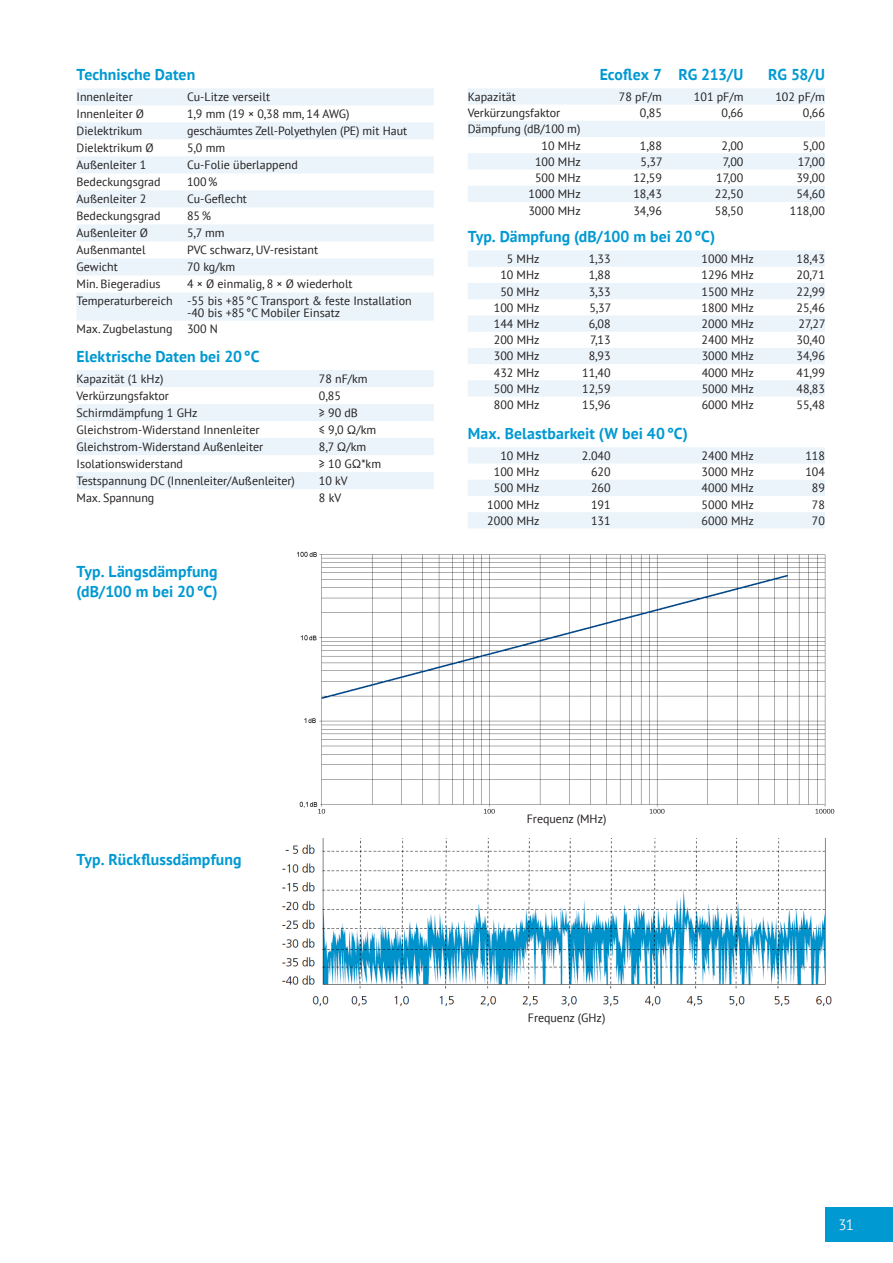
<style>
.page{position:relative;width:893px;height:1263px;background:#fff}
.page>*{position:absolute;margin:0;border:0;box-sizing:border-box;transform-origin:0 0}
.t1{font:700 15.75px/20.7px "PT Sans";letter-spacing:.005em;color:#0099d2}
.t2{font:15px "PT Sans";color:#ececee}
.t3{font:12px/16.2px "PT Sans";color:#231f20}
</style>
<div class="page">
<div style="left:825px;top:1208px;width:68px;height:34px;background:#0099d2"></div>
<img style="left:282px;top:838px;width:550px;height:169px">
<svg style="left:77px;top:88px;width:357px;height:233px;fill:#eaf4fa"></svg>
<svg style="left:77px;top:370px;width:357px;height:119px"></svg>
<svg style="left:468px;top:88px;width:357px;height:114px"></svg>
<svg style="left:468px;top:250px;width:357px;height:147px;fill:#eaf4fa"></svg>
<svg style="left:468px;top:447px;width:357px;height:81px"></svg>
<img style="left:296px;top:551px;width:539px;height:263px">
<h1 class="t1" style="left:77px;top:64px;width:120px">Technische Daten</h1>
<p class="t3" style="left:77px;top:88px;width:58px">Innenleiter</p>
<p class="t3" style="left:187px;top:88px;width:84px">Cu-Litze verseilt</p>
<p class="t3" style="left:77px;top:105px;width:69px">Innenleiter Ø</p>
<p class="t3" style="left:187px;top:105px;width:164px">1,9 mm (19 × 0,38 mm, 14 AWG)</p>
<p class="t3" style="left:77px;top:122px;width:67px">Dielektrikum</p>
<p class="t3" style="left:187px;top:122px;width:222px">geschäumtes Zell-Polyethylen (PE) mit Haut</p>
<p class="t3" style="left:77px;top:139px;width:79px">Dielektrikum Ø</p>
<p class="t3" style="left:187px;top:139px;width:40px">5,0 mm</p>
<p class="t3" style="left:77px;top:156px;width:71px">Außenleiter 1</p>
<p class="t3" style="left:187px;top:156px;width:112px">Cu-Folie überlappend</p>
<p class="t3" style="left:77px;top:173px;width:86px">Bedeckungsgrad</p>
<p class="t3" style="left:187px;top:173px;width:32px">100%</p>
<p class="t3" style="left:77px;top:190px;width:71px">Außenleiter 2</p>
<p class="t3" style="left:187px;top:190px;width:61px">Cu-Geflecht</p>
<p class="t3" style="left:77px;top:207px;width:86px">Bedeckungsgrad</p>
<p class="t3" style="left:187px;top:207px;width:25px">85%</p>
<p class="t3" style="left:77px;top:224px;width:73px">Außenleiter Ø</p>
<p class="t3" style="left:187px;top:224px;width:39px">5,7 mm</p>
<p class="t3" style="left:77px;top:241px;width:71px">Außenmantel</p>
<p class="t3" style="left:187px;top:241px;width:133px">PVC schwarz, UV-resistant</p>
<p class="t3" style="left:77px;top:258px;width:43px">Gewicht</p>
<p class="t3" style="left:187px;top:258px;width:50px">70 kg/km</p>
<p class="t3" style="left:77px;top:275px;width:86px">Min. Biegeradius</p>
<p class="t3" style="left:77px;top:275px;width:337px;line-height:17px;text-indent:111px">4 × Ø einmalig, 8 × Ø wiederholt<br>Temperaturbereich -55 bis +85°C Transport &amp; feste Installation</p>
<p class="t3" style="left:77px;top:304px;width:265px;text-indent:111px">-40 bis +85°C Mobiler Einsatz<br>Max. Zugbelastung 300 N</p>
<h1 class="t1" style="left:77px;top:345px;width:184px">Elektrische Daten bei 20°C</h1>
<p class="t3" style="left:77px;top:370px;width:88px">Kapazität (1 kHz)</p>
<p class="t3" style="left:319px;top:370px;width:50px">78 nF/km</p>
<p class="t3" style="left:77px;top:387px;width:94px">Verkürzungsfaktor</p>
<p class="t3" style="left:319px;top:387px;width:23px">0,85</p>
<p class="t3" style="left:77px;top:404px;width:122px">Schirmdämpfung 1 GHz</p>
<p class="t3" style="left:319px;top:404px;width:41px">≥ 90 dB</p>
<p class="t3" style="left:77px;top:421px;width:185px">Gleichstrom-Widerstand Innenleiter</p>
<p class="t3" style="left:319px;top:421px;width:59px">≤ 9,0 Ω/km</p>
<p class="t3" style="left:77px;top:438px;width:188px">Gleichstrom-Widerstand Außenleiter</p>
<p class="t3" style="left:319px;top:438px;width:49px">8,7 Ω/km</p>
<p class="t3" style="left:77px;top:455px;width:108px">Isolationswiderstand</p>
<p class="t3" style="left:319px;top:455px;width:64px">≥ 10 GΩ*km</p>
<p class="t3" style="left:77px;top:472px;width:220px">Testspannung DC (Innenleiter/Außenleiter)</p>
<p class="t3" style="left:319px;top:472px;width:30px">10 kV</p>
<p class="t3" style="left:77px;top:489px;width:79px">Max. Spannung</p>
<p class="t3" style="left:319px;top:489px;width:24px">8 kV</p>
<h1 class="t1" style="left:77px;top:560px;width:143px">Typ. Längsdämpfung (dB/100 m bei 20°C)</h1>
<h1 class="t1" style="left:600px;top:64px;width:145px">Ecoflex 7 RG 213/U</h1>
<h1 class="t1" style="left:768px;top:64px;width:58px">RG 58/U</h1>
<p class="t3" style="left:468px;top:88px;width:50px">Kapazität</p>
<p class="t3" style="left:619px;top:88px;width:44px">78 pF/m</p>
<p class="t3" style="left:694px;top:88px;width:51px">101 pF/m</p>
<p class="t3" style="left:775px;top:88px;width:51px">102 pF/m</p>
<p class="t3" style="left:468px;top:105px;width:94px">Verkürzungsfaktor</p>
<p class="t3" style="left:640px;top:105px;width:23px">0,85</p>
<p class="t3" style="left:721px;top:105px;width:23px">0,66</p>
<p class="t3" style="left:803px;top:105px;width:23px">0,66</p>
<p class="t3" style="left:468px;top:121px;width:115px;text-align:right">Dämpfung (dB/100 m)<br>10 MHz</p>
<p class="t3" style="left:640px;top:137px;width:23px">1,88</p>
<p class="t3" style="left:721px;top:137px;width:23px">2,00</p>
<p class="t3" style="left:803px;top:137px;width:23px">5,00</p>
<p class="t3" style="left:535px;top:153px;width:47px">100 MHz</p>
<p class="t3" style="left:641px;top:153px;width:23px">5,37</p>
<p class="t3" style="left:723px;top:153px;width:22px">7,00</p>
<p class="t3" style="left:798px;top:153px;width:29px">17,00</p>
<p class="t3" style="left:535px;top:169px;width:47px">500 MHz</p>
<p class="t3" style="left:633px;top:169px;width:30px">12,59</p>
<p class="t3" style="left:716px;top:169px;width:29px">17,00</p>
<p class="t3" style="left:796px;top:169px;width:30px">39,00</p>
<p class="t3" style="left:528px;top:186px;width:54px">1000 MHz</p>
<p class="t3" style="left:633px;top:186px;width:30px">18,43</p>
<p class="t3" style="left:715px;top:186px;width:30px">22,50</p>
<p class="t3" style="left:796px;top:186px;width:30px">54,60</p>
<p class="t3" style="left:528px;top:202px;width:54px">3000 MHz</p>
<p class="t3" style="left:633px;top:202px;width:30px">34,96</p>
<p class="t3" style="left:715px;top:202px;width:30px">58,50</p>
<p class="t3" style="left:790px;top:202px;width:37px">118,00</p>
<h1 class="t1" style="left:468px;top:226px;width:249px">Typ. Dämpfung (dB/100 m bei 20°C)</h1>
<p class="t3" style="left:507px;top:251px;width:34px">5 MHz</p>
<p class="t3" style="left:589px;top:251px;width:23px">1,33</p>
<p class="t3" style="left:702px;top:251px;width:54px">1000 MHz</p>
<p class="t3" style="left:796px;top:251px;width:30px">18,43</p>
<p class="t3" style="left:500px;top:267px;width:41px">10 MHz</p>
<p class="t3" style="left:589px;top:267px;width:23px">1,88</p>
<p class="t3" style="left:702px;top:267px;width:54px">1296 MHz</p>
<p class="t3" style="left:796px;top:267px;width:30px">20,71</p>
<p class="t3" style="left:500px;top:283px;width:41px">50 MHz</p>
<p class="t3" style="left:589px;top:283px;width:23px">3,33</p>
<p class="t3" style="left:702px;top:283px;width:54px">1500 MHz</p>
<p class="t3" style="left:796px;top:283px;width:30px">22,99</p>
<p class="t3" style="left:494px;top:299px;width:47px">100 MHz</p>
<p class="t3" style="left:589px;top:299px;width:23px">5,37</p>
<p class="t3" style="left:702px;top:299px;width:54px">1800 MHz</p>
<p class="t3" style="left:796px;top:299px;width:30px">25,46</p>
<p class="t3" style="left:494px;top:315px;width:47px">144 MHz</p>
<p class="t3" style="left:589px;top:315px;width:23px">6,08</p>
<p class="t3" style="left:702px;top:315px;width:54px">2000 MHz</p>
<p class="t3" style="left:798px;top:315px;width:29px">27,27</p>
<p class="t3" style="left:494px;top:332px;width:47px">200 MHz</p>
<p class="t3" style="left:590px;top:332px;width:22px">7,13</p>
<p class="t3" style="left:702px;top:332px;width:54px">2400 MHz</p>
<p class="t3" style="left:796px;top:332px;width:30px">30,40</p>
<p class="t3" style="left:494px;top:348px;width:47px">300 MHz</p>
<p class="t3" style="left:589px;top:348px;width:23px">8,93</p>
<p class="t3" style="left:702px;top:348px;width:54px">3000 MHz</p>
<p class="t3" style="left:796px;top:348px;width:30px">34,96</p>
<p class="t3" style="left:494px;top:364px;width:47px">432 MHz</p>
<p class="t3" style="left:582px;top:364px;width:30px">11,40</p>
<p class="t3" style="left:702px;top:364px;width:54px">4000 MHz</p>
<p class="t3" style="left:796px;top:364px;width:30px">41,99</p>
<p class="t3" style="left:494px;top:380px;width:47px">500 MHz</p>
<p class="t3" style="left:582px;top:380px;width:30px">12,59</p>
<p class="t3" style="left:702px;top:380px;width:54px">5000 MHz</p>
<p class="t3" style="left:796px;top:380px;width:30px">48,83</p>
<p class="t3" style="left:494px;top:397px;width:47px">800 MHz</p>
<p class="t3" style="left:582px;top:397px;width:30px">15,96</p>
<p class="t3" style="left:702px;top:397px;width:54px">6000 MHz</p>
<p class="t3" style="left:797px;top:397px;width:30px">55,48</p>
<h1 class="t1" style="left:468px;top:423px;width:222px">Max. Belastbarkeit (W bei 40°C)</h1>
<p class="t3" style="left:500px;top:447px;width:41px">10 MHz</p>
<p class="t3" style="left:582px;top:447px;width:30px">2.040</p>
<p class="t3" style="left:702px;top:447px;width:54px">2400 MHz</p>
<p class="t3" style="left:805px;top:447px;width:21px">118</p>
<p class="t3" style="left:494px;top:463px;width:47px">100 MHz</p>
<p class="t3" style="left:591px;top:463px;width:21px">620</p>
<p class="t3" style="left:702px;top:463px;width:54px">3000 MHz</p>
<p class="t3" style="left:805px;top:463px;width:21px">104</p>
<p class="t3" style="left:494px;top:480px;width:47px">500 MHz</p>
<p class="t3" style="left:591px;top:480px;width:21px">260</p>
<p class="t3" style="left:702px;top:480px;width:54px">4000 MHz</p>
<p class="t3" style="left:812px;top:480px;width:15px">89</p>
<p class="t3" style="left:487px;top:496px;width:54px">1000 MHz</p>
<p class="t3" style="left:591px;top:496px;width:21px">191</p>
<p class="t3" style="left:702px;top:496px;width:54px">5000 MHz</p>
<p class="t3" style="left:812px;top:496px;width:15px">78</p>
<p class="t3" style="left:487px;top:512px;width:54px">2000 MHz</p>
<p class="t3" style="left:591px;top:512px;width:21px">131</p>
<p class="t3" style="left:702px;top:512px;width:54px">6000 MHz</p>
<p class="t3" style="left:812px;top:512px;width:15px">70</p>
<h1 class="t1" style="left:77px;top:849px;width:167px">Typ. Rückflussdämpfung</h1>
<p class="t3" style="left:527px;top:810px;width:81px">Frequenz (MHz)</p>
<p class="t3" style="left:528px;top:1010px;width:79px">Frequenz (GHz)</p>
<p class="t2" style="left:838px;top:1215px;width:17px">31</p>
</div>
